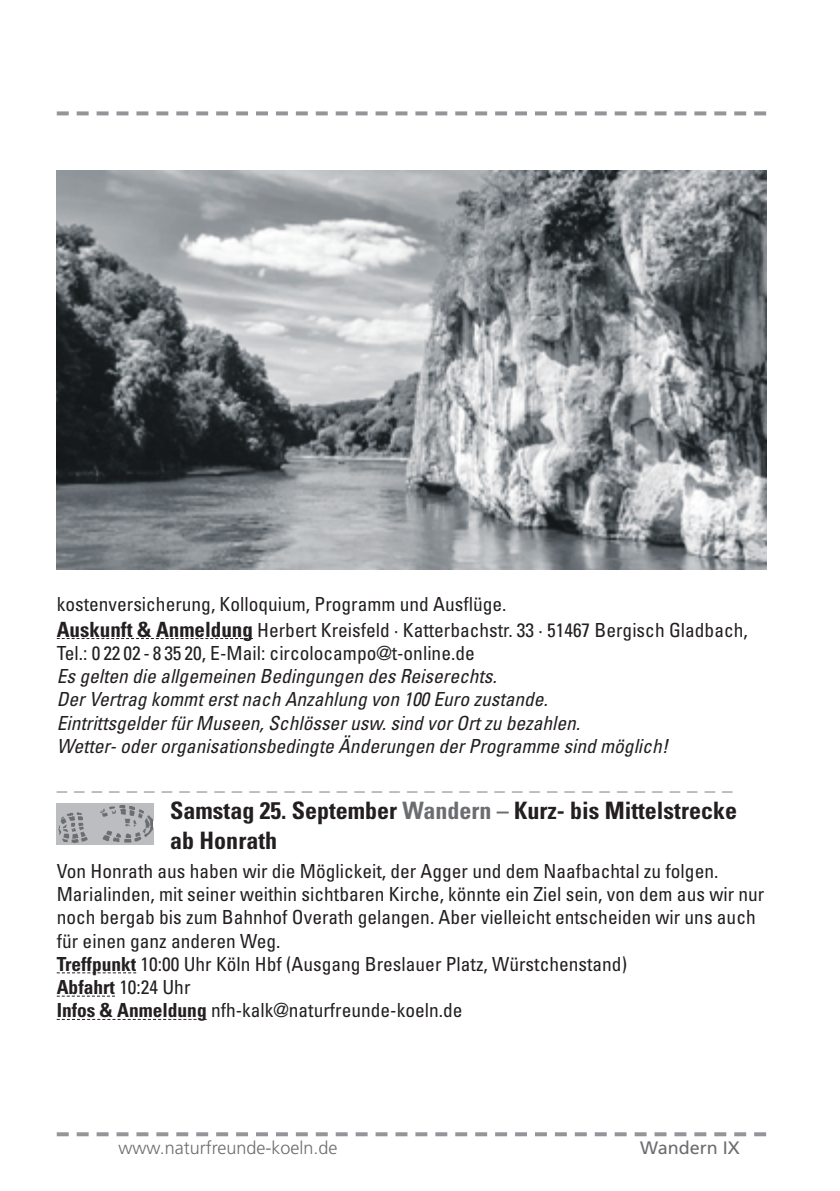
<style>
.page{position:relative;width:840px;height:1191px;background:#fff}
.page>*{position:absolute;margin:0;border:0;box-sizing:border-box;transform-origin:0 0}
.t1{font:700 condensed 24px/29.6px "Univers";color:#231f20}
.t2{font:900 21px "Univers";color:#939598}
.t3{font:condensed 19.4px/23.2px "Univers";color:#231f20}
.t4{font:italic condensed 19.4px/23.2px "Univers";color:#231f20}
.t5{font:300 18px "Frutiger";color:#6c6d70}
.t6{font:18px "Frutiger";color:#6c6d70}
.s1{font-weight:700;font-size:21px}
.s2{color:#6c6d70}
.s3{font-weight:700}
</style>
<div class="page">
<svg style="left:57px;top:111px;width:708px;height:4px"></svg>
<svg style="left:57px;top:1132px;width:708px;height:4px"></svg>
<svg style="left:57px;top:638px;width:196px;height:1px"></svg>
<svg style="left:57px;top:972px;width:79px;height:1px"></svg>
<svg style="left:57px;top:995px;width:58px;height:1px"></svg>
<svg style="left:57px;top:1019px;width:149px;height:1px"></svg>
<img style="left:57px;top:804px;width:96px;height:40px">
<img style="left:57px;top:170px;width:708px;height:399px">
<p class="t3" style="left:57px;top:591px;width:692px;line-height:25.2px">kostenversicherung, Kolloquium, Programm und Ausflüge.<br><span class="s1">Auskunft &amp; Anmeldung</span> Herbert Kreisfeld · Katterbachstr. 33 · 51467 Bergisch Gladbach,</p>
<p class="t3" style="left:57px;top:641px;width:419px">Tel.: 0 22 02 - 8 35 20, E-Mail: circolocampo@t-online.de</p>
<p class="t4" style="left:57px;top:664px;width:612px">Es gelten die allgemeinen Bedingungen des Reiserechts.<br>Der Vertrag kommt erst nach Anzahlung von 100 Euro zustande.<br>Eintrittsgelder für Museen, Schlösser usw. sind vor Ort zu bezahlen.<br>Wetter- oder organisationsbedingte Änderungen der Programme sind möglich!</p>
<p class="t2" style="left:57px;top:769px;width:677px">_ _ _ _ _ _ _ _ _ _ _ _ _ _ _ _ _ _ _ _ _ _ _ _ _ _ _ _ _ _ _ _ _ _ _ _ _ _ _</p>
<p class="t1" style="left:170px;top:795px;width:568px">Samstag 25. September <span class="s2">Wandern –</span> Kurz- bis Mittelstrecke ab Honrath</p>
<p class="t3" style="left:57px;top:858px;width:708px">Von Honrath aus haben wir die Möglickeit, der Agger und dem Naafbachtal zu folgen.<br>Marialinden, mit seiner weithin sichtbaren Kirche, könnte ein Ziel sein, von dem aus wir nur noch bergab bis zum Bahnhof Overath gelangen. Aber vielleicht entscheiden wir uns auch für einen ganz anderen Weg.<br><span class="s3">Treffpunkt</span> 10:00 Uhr Köln Hbf (Ausgang Breslauer Platz, Würstchenstand)<br><span class="s3">Abfahrt</span> 10:24 Uhr<br><span class="s3">Infos &amp; Anmeldung</span> nfh-kalk@naturfreunde-koeln.de</p>
<p class="t5" style="left:118px;top:1137px;width:220px">www.naturfreunde-koeln.de</p>
<p class="t6" style="left:639px;top:1137px;width:101px">Wandern IX</p>
</div>
